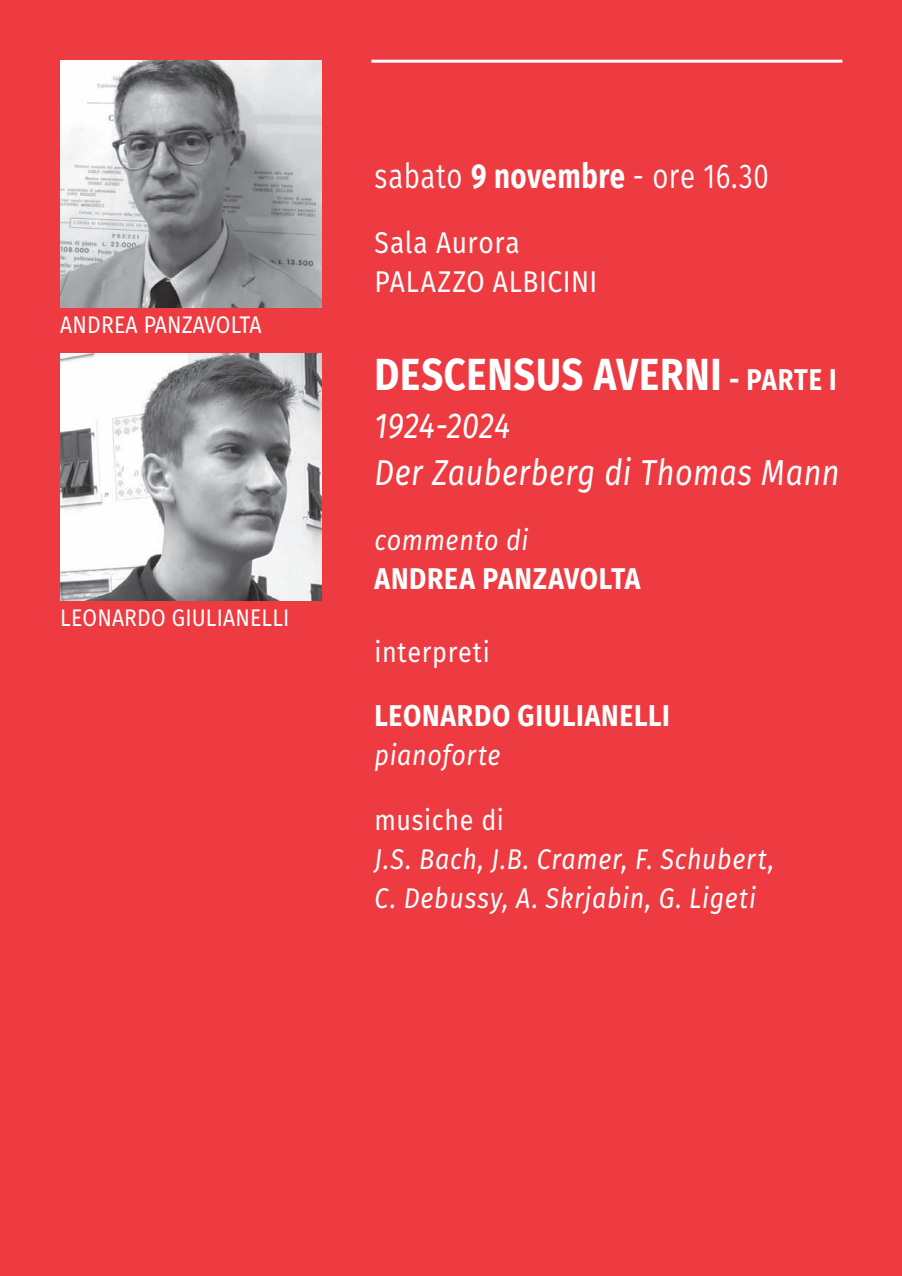
<style>
.page{position:relative;width:902px;height:1276px;background:#fff}
.page>*{position:absolute;margin:0;border:0;box-sizing:border-box;transform-origin:0 0}
.t1{font:700 45px "Fira Sans";letter-spacing:.02em;color:#fff;scale:.85 1}
.t2{font:italic 36px/47.4px "Fira Sans";letter-spacing:.015em;color:#fff;scale:.85 1}
.t3{font:34.5px "Fira Sans";letter-spacing:.02em;color:#fff;scale:.8 1}
.t4{font:700 30px "Fira Sans";letter-spacing:.03em;color:#fff;scale:.88 1}
.t5{font:30px/39px "Fira Sans";letter-spacing:.025em;color:#fff;scale:.88 1}
.t6{font:italic 28.5px/39px "Fira Sans";letter-spacing:.025em;color:#fff;scale:.88 1}
.t7{font:28.5px "Fira Sans";letter-spacing:.025em;color:#fff;scale:.88 1}
.t8{font:24px "Fira Sans";letter-spacing:.01em;color:#fff;scale:.88 1}
.s1{font-weight:700}
.s2{font-size:30px}
</style>
<div class="page">
<div style="left:0;top:0;width:901px;height:1276px;background:#ee3a41"></div>
<hr style="left:371px;top:60px;width:471px;height:3px;background:#fff">
<img style="left:60px;top:353px;width:261px;height:247px">
<img style="left:60px;top:60px;width:261px;height:247px">
<p class="t8" style="left:60px;top:306px;width:230px">ANDREA PANZAVOLTA</p>
<p class="t8" style="left:60px;top:599px;width:262px">LEONARDO GIULIANELLI</p>
<p class="t3" style="left:374px;top:150px;width:494px">sabato <span class="s1">9 novembre</span> - ore 16.30</p>
<p class="t5" style="left:374px;top:222px;width:254px">Sala Aurora<br>PALAZZO ALBICINI</p>
<h1 class="t1" style="left:374px;top:337px;width:545px">DESCENSUS AVERNI <span class="s2">- PARTE I</span></h1>
<p class="t2" style="left:374px;top:401px;width:548px">1924-2024<br>Der Zauberberg di Thomas Mann</p>
<p class="t6" style="left:374px;top:520px;width:176px">commento di</p>
<p class="t4" style="left:374px;top:553px;width:303px">ANDREA PANZAVOLTA</p>
<p class="t7" style="left:374px;top:630px;width:133px">interpreti</p>
<p class="t4" style="left:374px;top:691px;width:337px">LEONARDO GIULIANELLI</p>
<p class="t6" style="left:374px;top:735px;width:145px">pianoforte</p>
<p class="t7" style="left:374px;top:798px;width:148px">musiche di</p>
<p class="t6" style="left:374px;top:839px;width:455px">J.S. Bach, J.B. Cramer, F. Schubert,<br>C. Debussy, A. Skrjabin, G. Ligeti</p>
</div>
